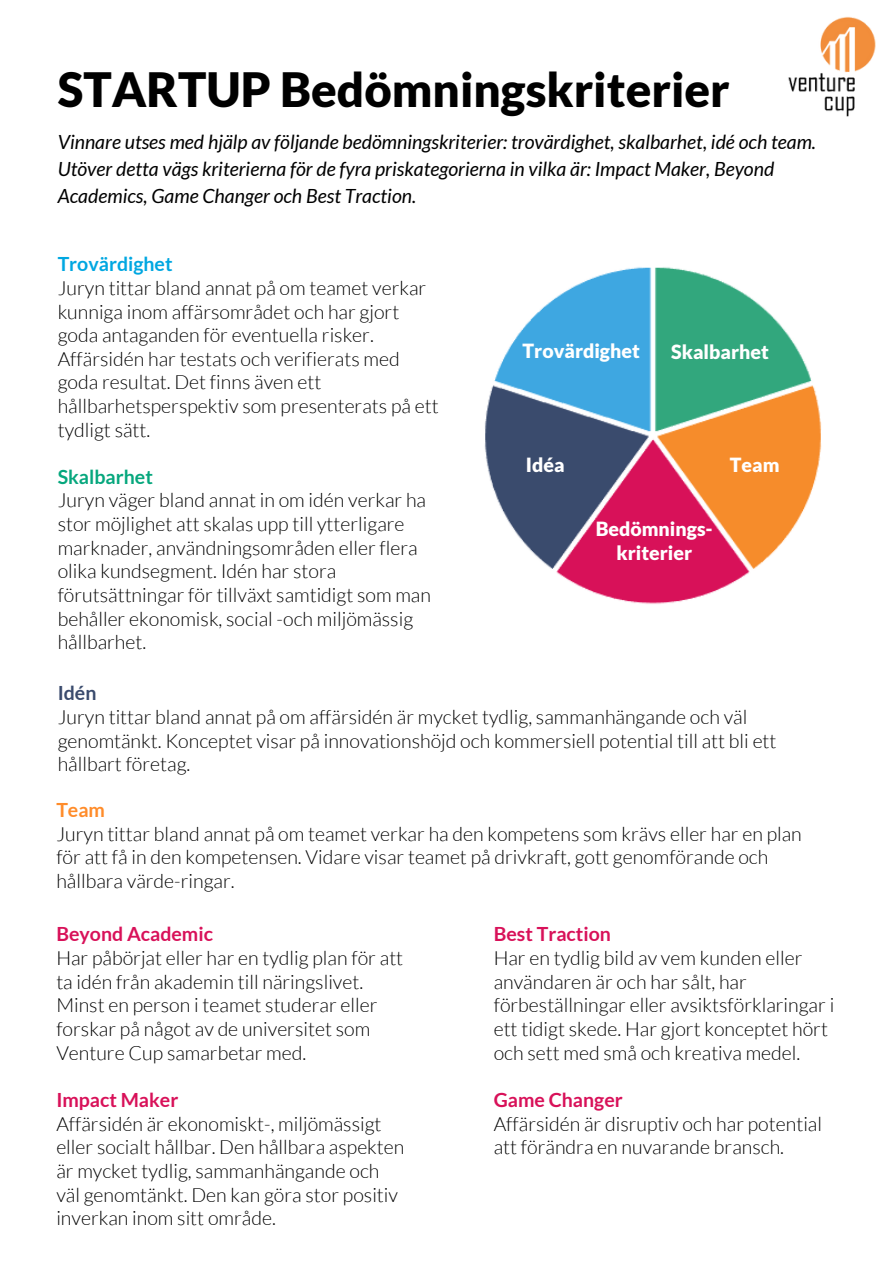
<style>
.page{position:relative;width:894px;height:1264px;background:#fff}
.page>*{position:absolute;margin:0;border:0;box-sizing:border-box;transform-origin:0 0}
.t1{font:900 47.25px "Lato";color:#000}
.t2{font:300 19.5px/23.7px "Lato";color:#000}
.t3{font:italic 19.5px/27px "Lato";color:#000}
.t4{font:900 19.5px "Lato";color:#fff}
.t5{font:700 19.5px "Lato";color:#d81159}
.t6{font:700 19.5px "Lato";color:#00a7e1}
.t7{font:700 19.5px "Lato";color:#06a77d}
.t8{font:700 19.5px "Lato";color:#3a4b6d}
.t9{font:700 19.5px "Lato";color:#ff8c2a}
</style>
<div class="page">
<img style="left:484px;top:267px;width:338px;height:337px">
<img style="left:788px;top:17px;width:88px;height:100px">
<p class="t1" style="left:58px;top:61px;width:673px">STARTUP Bedömningskriterier</p>
<p class="t3" style="left:58px;top:128px;width:759px">Vinnare utses med hjälp av följande bedömningskriterier: trovärdighet, skalbarhet, idé och team.<br>Utöver detta vägs kriterierna för de fyra priskategorierna in vilka är: Impact Maker, Beyond<br>Academics, Game Changer och Best Traction.</p>
<p class="t6" style="left:58px;top:252px;width:116px">Trovärdighet</p>
<p class="t2" style="left:58px;top:275px;width:382px">Juryn tittar bland annat på om teamet verkar kunniga inom affärsområdet och har gjort goda antaganden för eventuella risker.<br>Affärsidén har testats och verifierats med goda resultat. Det finns även ett hållbarhetsperspektiv som presenterats på ett tydligt sätt.</p>
<p class="t7" style="left:58px;top:464px;width:97px">Skalbarhet</p>
<p class="t2" style="left:58px;top:488px;width:375px">Juryn väger bland annat in om idén verkar ha stor möjlighet att skalas upp till ytterligare marknader, användningsområden eller flera olika kundsegment. Idén har stora förutsättningar för tillväxt samtidigt som man behåller ekonomisk, social -och miljömässig hållbarhet.</p>
<p class="t8" style="left:58px;top:681px;width:40px">Idén</p>
<p class="t2" style="left:58px;top:704px;width:720px">Juryn tittar bland annat på om affärsidén är mycket tydlig, sammanhängande och väl genomtänkt. Konceptet visar på innovationshöjd och kommersiell potential till att bli ett hållbart företag.</p>
<p class="t9" style="left:56px;top:797px;width:50px">Team</p>
<p class="t2" style="left:56px;top:821px;width:746px">Juryn tittar bland annat på om teamet verkar ha den kompetens som krävs eller har en plan för att få in den kompetensen. Vidare visar teamet på drivkraft, gott genomförande och hållbara värde-ringar.</p>
<p class="t5" style="left:56px;top:922px;width:158px">Beyond Academic</p>
<p class="t2" style="left:56px;top:945px;width:348px">Har påbörjat eller har en tydlig plan för att ta idén från akademin till näringslivet.<br>Minst en person i teamet studerar eller forskar på något av de universitet som Venture Cup samarbetar med.</p>
<p class="t5" style="left:56px;top:1087px;width:123px">Impact Maker</p>
<p class="t2" style="left:56px;top:1111px;width:349px">Affärsidén är ekonomiskt-, miljömässigt eller socialt hållbar. Den hållbara aspekten är mycket tydlig, sammanhängande och väl genomtänkt. Den kan göra stor positiv inverkan inom sitt område.</p>
<p class="t4" style="left:522px;top:339px;width:119px">Trovärdighet</p>
<p class="t4" style="left:671px;top:340px;width:99px">Skalbarhet</p>
<p class="t4" style="left:526px;top:452px;width:40px">Idéa</p>
<p class="t4" style="left:729px;top:452px;width:51px">Team</p>
<p class="t4" style="left:595px;top:517px;width:119px">Bedömnings-</p>
<p class="t4" style="left:616px;top:540px;width:77px">kriterier</p>
<p class="t5" style="left:493px;top:922px;width:119px">Best Traction</p>
<p class="t2" style="left:493px;top:945px;width:342px">Har en tydlig bild av vem kunden eller användaren är och har sålt, har förbeställningar eller avsiktsförklaringar i ett tidigt skede. Har gjort konceptet hört och sett med små och kreativa medel.</p>
<p class="t5" style="left:493px;top:1087px;width:130px">Game Changer</p>
<p class="t2" style="left:493px;top:1111px;width:330px">Affärsidén är disruptiv och har potential att förändra en nuvarande bransch.</p>
</div>
